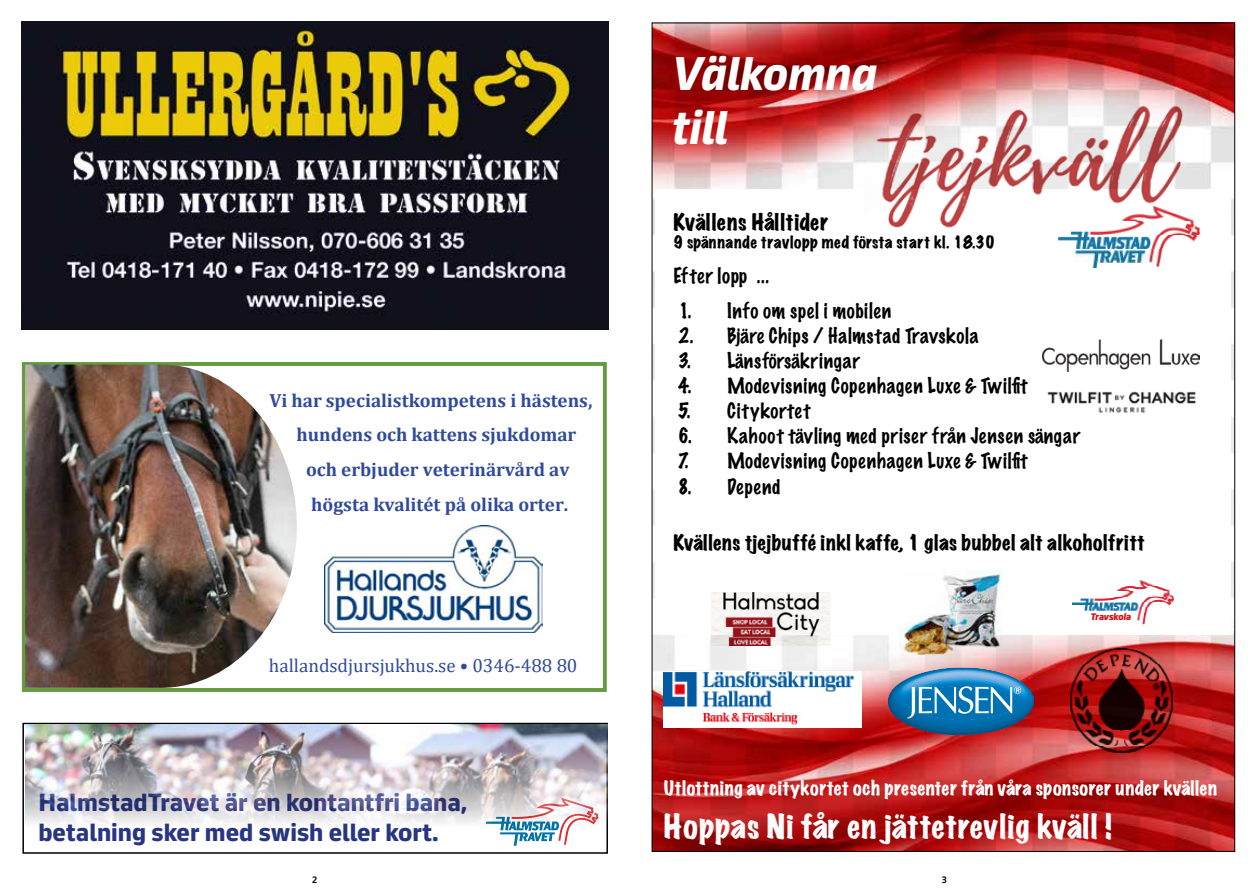
<style>
.page{position:relative;width:1259px;height:893px;background:#fff}
.page>*{position:absolute;margin:0;border:0;box-sizing:border-box;transform-origin:0 0}
.t1{font:italic 800 45.45px/54.6px "ATG Text";color:#fff}
.t2{font:expanded 30.3px "Marker Felt";letter-spacing:.01em;color:#fff}
.t3{font:800 24px/29.7px "ATG Text";color:#283583;scale:1.04 1}
.t4{font:expanded 21px "Marker Felt";letter-spacing:.025em;color:#000}
.t5{font:100 19.5px "Marker Felt";letter-spacing:.035em;color:#000}
.t6{font:expanded 19.5px "Marker Felt";letter-spacing:.025em;color:#000}
.t7{font:700 19.05px "Cambria";color:#304a9c}
.t8{font:19.05px "Cambria";color:#304a9c}
.t9{font:expanded 18.15px "Marker Felt";letter-spacing:.025em;color:#fff}
.t10{font:expanded 15.3px "Marker Felt";letter-spacing:.03em;color:#000}
.t11{font:9.15px "ATG Rubrik";letter-spacing:-.005em;color:#cd1719}
.t12{font:700 9px "ATG Text";color:#000}
</style>
<div class="page">
<img style="left:22px;top:21px;width:586px;height:308px">
<div style="left:22px;top:362px;width:585px;height:330px;border:4px solid #649b3f"></div>
<img style="left:25px;top:365px;width:272px;height:323px">
<img style="left:324px;top:525px;width:218px;height:107px">
<div style="left:22px;top:723px;width:586px;height:131px;border:1px solid #000"></div>
<svg style="left:500px;top:827px;width:70px;height:19px"></svg>
<img style="left:25px;top:725px;width:583px;height:102px">
<img style="left:653px;top:25px;width:580px;height:825px">
<div style="left:655px;top:189px;width:576px;height:445px;background:#fff"></div>
<img style="left:1070px;top:648px;width:102px;height:104px">
<img style="left:899px;top:570px;width:102px;height:85px">
<svg style="left:887px;top:667px;width:147px;height:68px;background:#527ea7"></svg>
<img style="left:1058px;top:219px;width:141px;height:49px">
<img style="left:865px;top:102px;width:327px;height:132px">
<img style="left:1043px;top:339px;width:156px;height:32px">
<img style="left:1047px;top:391px;width:150px;height:22px">
<img style="left:664px;top:671px;width:197px;height:56px">
<img style="left:1072px;top:581px;width:102px;height:44px">
<div style="left:1071px;top:611px;width:65px;height:17px;background:#fff"></div>
<img style="left:712px;top:593px;width:117px;height:52px">
<img style="left:721px;top:593px;width:100px;height:45px">
<img style="left:713px;top:595px;width:72px;height:50px">
<div style="left:709px;top:590px;width:123px;height:58px;border:2px solid #fff"></div>
<svg style="left:278px;top:393px;width:19px;height:38px"></svg>
<p class="t7" style="left:269px;top:387px;width:324px">Vi har specialistkompetens i hästens,</p>
<p class="t7" style="left:296px;top:421px;width:281px">hundens och kattens sjukdomar</p>
<p class="t7" style="left:306px;top:456px;width:265px">och erbjuder veterinärvård av</p>
<p class="t7" style="left:311px;top:491px;width:258px">högsta kvalitét på olika orter.</p>
<p class="t8" style="left:269px;top:655px;width:310px">hallandsdjursjukhus.se • 0346-488 80</p>
<p class="t3" style="left:38px;top:787px;width:414px">HalmstadTravet är en kontantfri bana, betalning sker med swish eller kort.</p>
<h1 class="t1" style="left:671px;top:46px;width:207px">Välkomna till</h1>
<p class="t4" style="left:673px;top:205px;width:157px">Kvällens Hålltider</p>
<p class="t10" style="left:673px;top:230px;width:323px">9 spännande travlopp med första start kl. 18.30</p>
<p class="t5" style="left:673px;top:260px;width:97px">Efter lopp ...</p>
<p class="t5" style="left:679px;top:295px;width:214px">1. Info om spel i mobilen</p>
<p class="t5" style="left:678px;top:320px;width:302px">2. Bjäre Chips / Halmstad Travskola</p>
<p class="t5" style="left:678px;top:345px;width:183px">3. Länsförsäkringar</p>
<p class="t5" style="left:678px;top:370px;width:350px">4. Modevisning Copenhagen Luxe &amp; Twilfit</p>
<p class="t5" style="left:678px;top:395px;width:134px">5. Citykortet</p>
<p class="t5" style="left:678px;top:420px;width:403px">6. Kahoot tävling med priser från Jensen sängar</p>
<p class="t5" style="left:678px;top:445px;width:350px">7. Modevisning Copenhagen Luxe &amp; Twilfit</p>
<p class="t5" style="left:678px;top:471px;width:104px">8. Depend</p>
<p class="t6" style="left:673px;top:527px;width:473px">Kvällens tjejbuffé inkl kaffe, 1 glas bubbel alt alkoholfritt</p>
<p class="t11" style="left:1090px;top:611px;width:42px">Travskola</p>
<p class="t9" style="left:664px;top:774px;width:554px">Utlottning av citykortet och presenter från våra sponsorer under kvällen</p>
<h2 class="t2" style="left:664px;top:803px;width:449px">Hoppas Ni får en jättetrevlig kväll !</h2>
<p class="t12" style="left:312px;top:874px;width:7px">2</p>
<p class="t12" style="left:941px;top:874px;width:7px">3</p>
</div>
